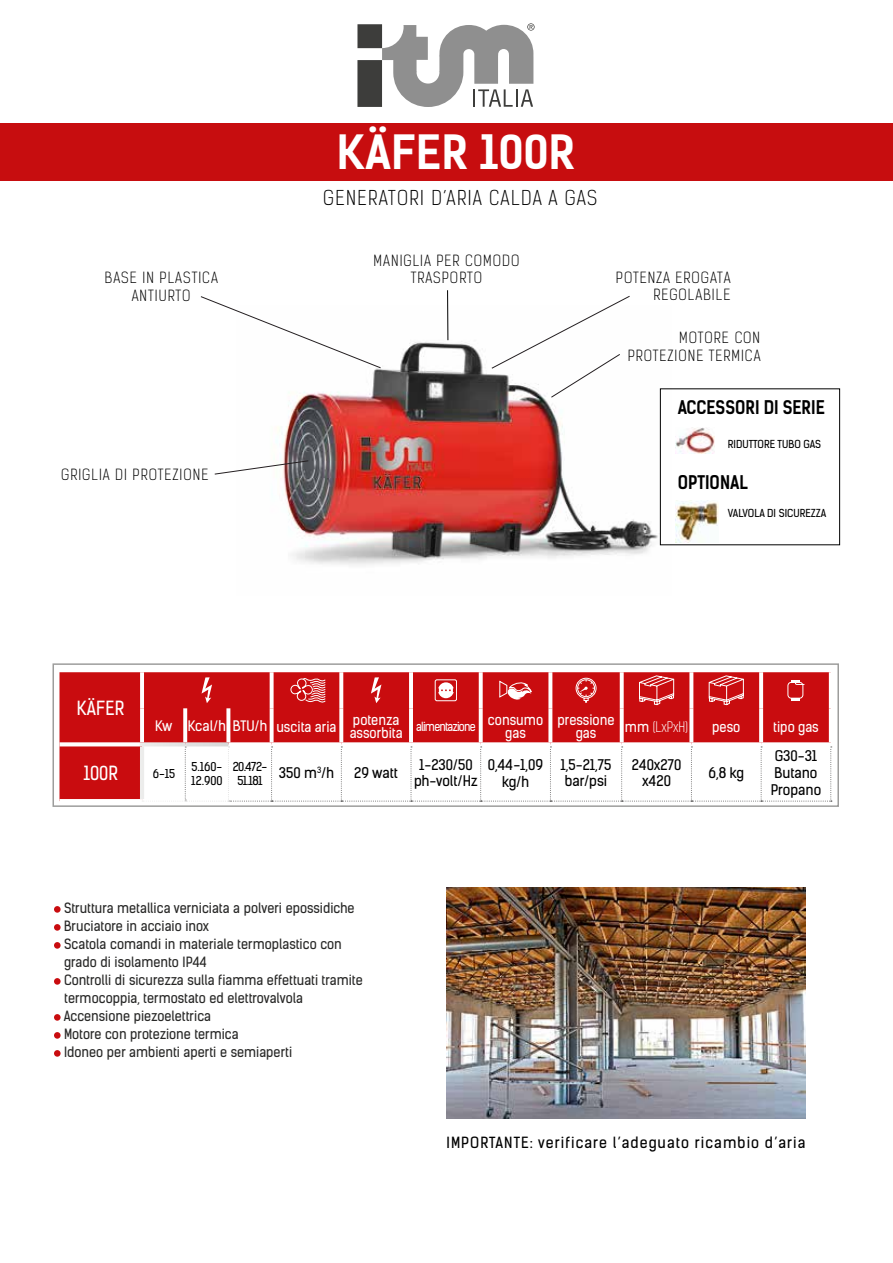
<style>
.page{position:relative;width:893px;height:1263px;background:#fff}
.page>*{position:absolute;margin:0;border:0;box-sizing:border-box;transform-origin:0 0}
.t1{font:700 45px "Kelson Sans";color:#fff}
.t2{font:300 19.5px "Kelson Sans";letter-spacing:.07em;color:#000}
.t3{font:18.6px "Kelson Sans";letter-spacing:.005em;color:#fff;scale:.95 1}
.t4{font:700 18px "Kelson Sans";color:#000;scale:.9 1}
.t5{font:300 14.7px/17.7px "Kelson Sans";letter-spacing:.07em;color:#000;text-align:center}
.t6{font:14.7px "Kelson Sans";letter-spacing:.07em;color:#000}
.t7{font:14.1px/17px "Kelson Sans";color:#000;text-align:center}
.t8{font:13.95px/16.8px "Kelson Sans";color:#000;text-align:center}
.t9{font:13.8px/13.8px "Kelson Sans";color:#fff;text-align:center;scale:.96 1}
.t10{font:13.8px "Kelson Sans";color:#fff}
.t11{font:300 13.8px "Kelson Sans";color:#fff;scale:.96 1}
.t12{font:13.5px/18px "Kelson Sans";color:#282827}
.t13{font:12px "Kelson Sans";letter-spacing:-.07em;color:#fff;scale:.92 1}
.t14{font:11.7px/14px "Kelson Sans";letter-spacing:-.025em;color:#000}
.t15{font:11.7px/14.1px "Kelson Sans";letter-spacing:-.05em;color:#000;text-align:center}
.t16{font:10.5px "Kelson Sans";color:#000}
.s1{font-weight:400}
</style>
<div class="page">
<img style="left:276px;top:305px;width:395px;height:260px">
<div style="left:0;top:123px;width:893px;height:57px;background:#c70d0f"></div>
<svg style="left:357px;top:23px;width:178px;height:84px"></svg>
<div style="left:54px;top:906px;width:7px;height:7px;background:#c90c0f;border-radius:50%"></div>
<div style="left:54px;top:924px;width:7px;height:7px;background:#c90c0f;border-radius:50%"></div>
<div style="left:54px;top:942px;width:7px;height:7px;background:#c90c0f;border-radius:50%"></div>
<div style="left:54px;top:978px;width:7px;height:7px;background:#c90c0f;border-radius:50%"></div>
<div style="left:54px;top:1014px;width:7px;height:7px;background:#c90c0f;border-radius:50%"></div>
<div style="left:54px;top:1032px;width:7px;height:7px;background:#c90c0f;border-radius:50%"></div>
<div style="left:54px;top:1050px;width:7px;height:7px;background:#c90c0f;border-radius:50%"></div>
<div style="left:59px;top:672px;width:770px;height:127px;background:#c90c0f"></div>
<svg style="left:59px;top:742px;width:81px;height:4px"></svg>
<svg style="left:228px;top:742px;width:44px;height:4px"></svg>
<svg style="left:272px;top:742px;width:69px;height:4px"></svg>
<svg style="left:341px;top:742px;width:70px;height:4px"></svg>
<svg style="left:411px;top:742px;width:70px;height:4px"></svg>
<svg style="left:481px;top:742px;width:69px;height:4px"></svg>
<svg style="left:550px;top:742px;width:72px;height:4px"></svg>
<svg style="left:622px;top:742px;width:69px;height:4px"></svg>
<svg style="left:691px;top:742px;width:70px;height:4px"></svg>
<svg style="left:761px;top:742px;width:70px;height:4px"></svg>
<svg style="left:140px;top:672px;width:4px;height:36px"></svg>
<svg style="left:270px;top:672px;width:4px;height:36px"></svg>
<svg style="left:339px;top:672px;width:4px;height:36px"></svg>
<svg style="left:409px;top:672px;width:4px;height:36px"></svg>
<svg style="left:479px;top:672px;width:4px;height:36px"></svg>
<svg style="left:548px;top:672px;width:4px;height:36px"></svg>
<svg style="left:620px;top:672px;width:4px;height:36px"></svg>
<svg style="left:689px;top:672px;width:4px;height:36px"></svg>
<svg style="left:759px;top:672px;width:4px;height:36px"></svg>
<svg style="left:140px;top:708px;width:4px;height:34px"></svg>
<svg style="left:183px;top:708px;width:4px;height:34px"></svg>
<svg style="left:226px;top:708px;width:4px;height:34px"></svg>
<svg style="left:270px;top:708px;width:4px;height:34px"></svg>
<svg style="left:339px;top:708px;width:4px;height:34px"></svg>
<svg style="left:409px;top:708px;width:4px;height:34px"></svg>
<svg style="left:479px;top:708px;width:4px;height:34px"></svg>
<svg style="left:548px;top:708px;width:4px;height:34px"></svg>
<svg style="left:620px;top:708px;width:4px;height:34px"></svg>
<svg style="left:689px;top:708px;width:4px;height:34px"></svg>
<svg style="left:759px;top:708px;width:4px;height:34px"></svg>
<svg style="left:140px;top:742px;width:45px;height:4px"></svg>
<hr style="left:140px;top:746px;width:4px;height:53px;background:#ededec">
<svg style="left:185px;top:742px;width:43px;height:4px"></svg>
<svg style="left:142px;top:746px;width:690px;height:56px"></svg>
<svg style="left:202px;top:677px;width:10px;height:26px"></svg>
<svg style="left:291px;top:678px;width:34px;height:24px"></svg>
<svg style="left:371px;top:677px;width:10px;height:26px"></svg>
<svg style="left:438px;top:682px;width:16px;height:16px"></svg>
<div style="left:435px;top:679px;width:22px;height:22px;border:1px solid #fff;border-radius:2px"></div>
<svg style="left:499px;top:681px;width:33px;height:19px"></svg>
<svg style="left:576px;top:678px;width:20px;height:25px"></svg>
<svg style="left:639px;top:675px;width:35px;height:30px"></svg>
<svg style="left:709px;top:675px;width:35px;height:30px"></svg>
<div style="left:787px;top:682px;width:16px;height:16px;border:1px solid #fff;border-radius:3px"></div>
<svg style="left:791px;top:698px;width:9px;height:2px"></svg>
<svg style="left:791px;top:680px;width:13px;height:5px"></svg>
<div style="left:52px;top:663px;width:787px;height:144px;border:2px solid #9d9d9c"></div>
<svg style="left:200px;top:296px;width:182px;height:73px"></svg>
<svg style="left:214px;top:460px;width:95px;height:15px"></svg>
<img style="left:446px;top:887px;width:360px;height:231px">
<hr style="left:447px;top:290px;width:1px;height:50px;background:#000">
<div style="left:660px;top:388px;width:180px;height:157px;border:1px solid #000"></div>
<img style="left:675px;top:500px;width:44px;height:43px">
<img style="left:675px;top:428px;width:39px;height:25px">
<svg style="left:491px;top:295px;width:140px;height:103px"></svg>
<p class="t5" style="left:105px;top:269px;width:114px">BASE IN PLASTICA<br>ANTIURTO</p>
<p class="t5" style="left:61px;top:466px;width:149px">GRIGLIA DI PROTEZIONE</p>
<h1 class="t1" style="left:337px;top:124px;width:240px">KÄFER 100R</h1>
<h2 class="t2" style="left:323px;top:186px;width:275px">GENERATORI D’ARIA CALDA A GAS</h2>
<p class="t5" style="left:374px;top:252px;width:147px">MANIGLIA PER COMODO<br>TRASPORTO</p>
<p class="t5" style="left:616px;top:268px;width:116px;text-align:right">POTENZA EROGATA<br>REGOLABILE</p>
<p class="t5" style="left:628px;top:329px;width:134px;text-align:right">MOTORE CON<br>PROTEZIONE TERMICA</p>
<h3 class="t4" style="left:678px;top:396px;width:165px">ACCESSORI DI SERIE</h3>
<p class="t16" style="left:728px;top:438px;width:95px">RIDUTTORE TUBO GAS</p>
<h3 class="t4" style="left:678px;top:471px;width:80px">OPTIONAL</h3>
<p class="t16" style="left:728px;top:506px;width:100px">VALVOLA DI SICUREZZA</p>
<h3 class="t3" style="left:77px;top:697px;width:52px">KÄFER</h3>
<p class="t10" style="left:155px;top:717px;width:183px">Kw Kcal/h BTU/h uscita aria</p>
<p class="t9" style="left:350px;top:713px;width:57px;text-align:left">potenza assorbita</p>
<p class="t13" style="left:416px;top:719px;width:66px">alimentazione</p>
<p class="t9" style="left:488px;top:713px;width:59px">consumo gas</p>
<p class="t9" style="left:557px;top:713px;width:61px">pressione gas</p>
<p class="t11" style="left:625px;top:718px;width:67px"><span class="s1">mm</span> (LxPxH)</p>
<p class="t9" style="left:712px;top:719px;width:31px">peso</p>
<p class="t9" style="left:773px;top:719px;width:49px">tipo gas</p>
<h3 class="t3" style="left:83px;top:761px;width:38px">100R</h3>
<p class="t14" style="left:153px;top:766px;width:24px">6-15</p>
<p class="t14" style="left:191px;top:759px;width:33px">5.160-<br>12.900</p>
<p class="t15" style="left:233px;top:759px;width:36px">20.472-<br>51.181</p>
<p class="t8" style="left:279px;top:764px;width:57px">350 m<sup>3</sup>/h</p>
<p class="t8" style="left:354px;top:764px;width:45px">29 watt</p>
<p class="t8" style="left:414px;top:756px;width:65px">1-230/50 ph-volt/Hz</p>
<p class="t7" style="left:488px;top:756px;width:57px">0,44-1,09 kg/h</p>
<p class="t8" style="left:561px;top:756px;width:52px">1,5-21,75 bar/psi</p>
<p class="t8" style="left:632px;top:756px;width:51px">240x270 x420</p>
<p class="t8" style="left:708px;top:764px;width:37px">6,8 kg</p>
<p class="t8" style="left:771px;top:748px;width:52px;text-align:left">G30-31<br>Butano<br>Propano</p>
<p class="t12" style="left:64px;top:899px;width:300px">Struttura metallica verniciata a polveri epossidiche Bruciatore in acciaio inox<br>Scatola comandi in materiale termoplastico con grado di isolamento IP44<br>Controlli di sicurezza sulla fiamma effettuati tramite termocoppia, termostato ed elettrovalvola Accensione piezoelettrica<br>Motore con protezione termica<br>Idoneo per ambienti aperti e semiaperti</p>
<p class="t6" style="left:446px;top:1133px;width:361px">IMPORTANTE: verificare l’adeguato ricambio d’aria</p>
</div>
